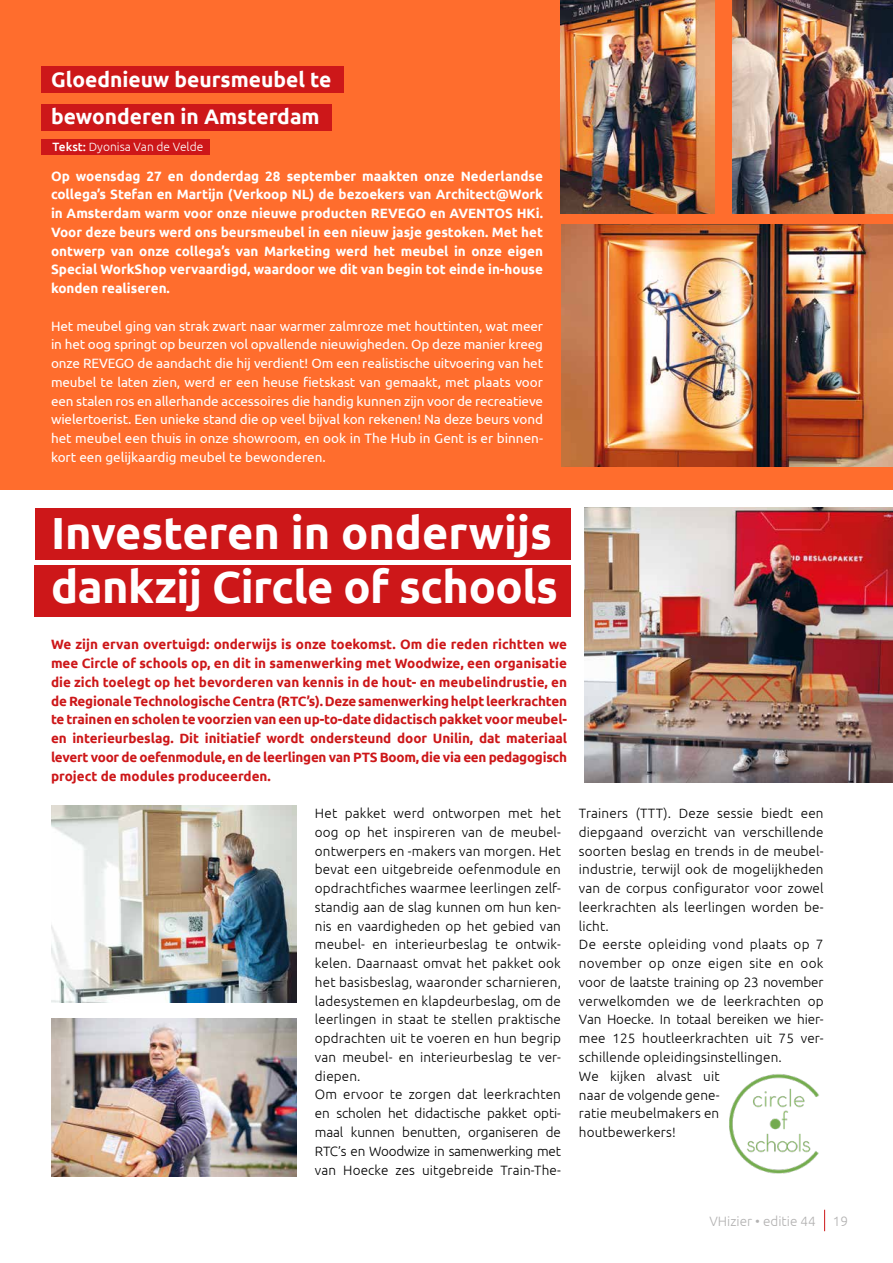
<style>
.page{position:relative;width:893px;height:1263px;background:#fff}
.page>*{position:absolute;margin:0;border:0;box-sizing:border-box;transform-origin:0 0}
.t1{font:700 45px/54px "Ubuntu";letter-spacing:-.01em;color:#fff}
.t2{font:700 21px/37.5px "Ubuntu";color:#fff}
.t3{font:300 13.5px/18.8px "Ubuntu";letter-spacing:.01em;color:#000}
.t4{font:700 13.5px/18.8px "Ubuntu";letter-spacing:-.005em;color:#cd1719;text-align:justify}
.t5{font:13.5px/18.8px "Ubuntu";color:#fff;text-align:justify}
.t6{font:700 13.5px/18.8px "Ubuntu";color:#fff;text-align:justify}
.t7{font:300 13.5px "Ubuntu";color:#b3b2b2}
.t8{font:300 12px "Ubuntu";color:#fff}
.s1{font-weight:500}
</style>
<div class="page">
<div style="left:0;top:0;width:893px;height:489px;background:#ff6d2d"></div>
<img style="left:561px;top:225px;width:332px;height:241px">
<img style="left:733px;top:0;width:160px;height:213px">
<img style="left:51px;top:806px;width:246px;height:196px">
<img style="left:584px;top:507px;width:309px;height:275px">
<div style="left:41px;top:139px;width:169px;height:16px;background:#cd1719"></div>
<img style="left:561px;top:0;width:153px;height:214px">
<div style="left:35px;top:508px;width:535px;height:51px;background:#cd1719"></div>
<div style="left:34px;top:565px;width:536px;height:51px;background:#cd1719"></div>
<div style="left:41px;top:67px;width:303px;height:26px;background:#cd1719"></div>
<div style="left:41px;top:105px;width:291px;height:26px;background:#cd1719"></div>
<svg style="left:824px;top:1210px;width:1px;height:21px"></svg>
<img style="left:51px;top:1018px;width:246px;height:159px">
<img style="left:729px;top:1074px;width:90px;height:100px">
<h2 class="t2" style="left:51px;top:60px;width:282px">Gloednieuw beursmeubel te bewonderen in Amsterdam</h2>
<p class="t8" style="left:53px;top:139px;width:152px"><span class="s1">Tekst:</span> Dyonisa Van de Velde</p>
<p class="t6" style="left:51px;top:166px;width:494px">Op woensdag 27 en donderdag 28 september maakten onze Nederlandse collega’s Stefan en Martijn (Verkoop NL) de bezoekers van Architect@Work in Amsterdam warm voor onze nieuwe producten REVEGO en AVENTOS HKi.<br>Voor deze beurs werd ons beursmeubel in een nieuw jasje gestoken. Met het ontwerp van onze collega’s van Marketing werd het meubel in onze eigen Special WorkShop vervaardigd, waardoor we dit van begin tot einde in-house konden realiseren.</p>
<p class="t5" style="left:51px;top:316px;width:494px">Het meubel ging van strak zwart naar warmer zalmroze met houttinten, wat meer in het oog springt op beurzen vol opvallende nieuwigheden. Op deze manier kreeg onze REVEGO de aandacht die hij verdient! Om een realistische uitvoering van het meubel te laten zien, werd er een heuse fietskast van gemaakt, met plaats voor een stalen ros en allerhande accessoires die handig kunnen zijn voor de recreatieve wielertoerist. Een unieke stand die op veel bijval kon rekenen! Na deze beurs vond het meubel een thuis in onze showroom, en ook in The Hub in Gent is er binnen&shy;kort een gelijkaardig meubel te bewonderen.</p>
<h1 class="t1" style="left:51px;top:506px;width:508px">Investeren in onderwijs dankzij Circle of schools</h1>
<p class="t4" style="left:51px;top:635px;width:518px">We zijn ervan overtuigd: onderwijs is onze toekomst. Om die reden richtten we mee Circle of schools op, en dit in samenwerking met Woodwize, een organisatie die zich toelegt op het bevorderen van kennis in de hout- en meubelindrustie, en de Regionale Technologische Centra (RTC’s). Deze samenwerking helpt leerkrachten te trainen en scholen te voorzien van een up-to-date didactisch pakket voor meubel&shy;en interieurbeslag. Dit initiatief wordt ondersteund door Unilin, dat materiaal levert voor de oefenmodule, en de leerlingen van PTS Boom, die via een pedagogisch project de modules produceerden.</p>
<p class="t3" style="left:315px;top:804px;width:247px">Het pakket werd ontworpen met het oog op het inspireren van de meubel&shy;ontwerpers en -makers van morgen. Het bevat een uitgebreide oefenmodule en opdrachtfiches waarmee leerlingen zelf&shy;standig aan de slag kunnen om hun ken&shy;nis en vaardigheden op het gebied van meubel- en interieurbeslag te ontwik&shy;kelen. Daarnaast omvat het pakket ook het basisbeslag, waaronder scharnieren, ladesystemen en klapdeurbeslag, om de leerlingen in staat te stellen praktische opdrachten uit te voeren en hun begrip van meubel- en interieurbeslag te ver&shy;diepen.<br>Om ervoor te zorgen dat leerkrachten en scholen het didactische pakket opti&shy;maal kunnen benutten, organiseren de RTC’s en Woodwize in samenwerking met van Hoecke zes uitgebreide Train-The-</p>
<p class="t3" style="left:579px;top:804px;width:246px">Trainers (TTT). Deze sessie biedt een diepgaand overzicht van verschillende soorten beslag en trends in de meubel&shy;industrie, terwijl ook de mogelijkheden van de corpus configurator voor zowel leerkrachten als leerlingen worden be&shy;licht.<br>De eerste opleiding vond plaats op 7 november op onze eigen site en ook voor de laatste training op 23 november verwelkomden we de leerkrachten op<br>Van Hoecke. In totaal bereiken we hier&shy;mee 125 houtleerkrachten uit 75 ver&shy;schillende opleidingsinstellingen.<br>We kijken alvast uit<br>naar de volgende gene-<br>ratie meubelmakers en<br>houtbewerkers!</p>
<p class="t7" style="left:709px;top:1213px;width:108px">VHizier • editie 44</p>
<p class="t7" style="left:833px;top:1213px;width:17px">19</p>
</div>
